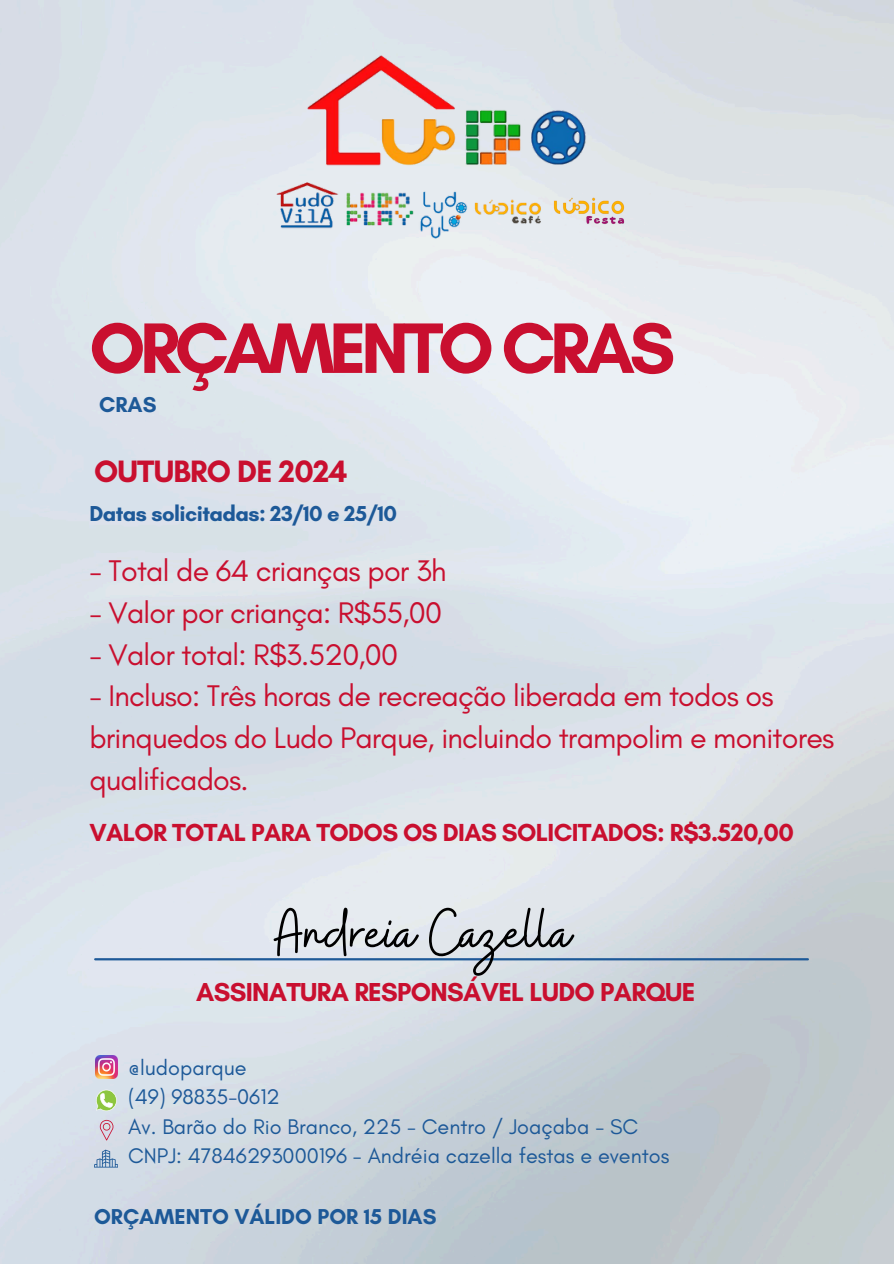
<style>
.page{position:relative;width:894px;height:1264px;background:#fff}
.page>*{position:absolute;margin:0;border:0;box-sizing:border-box;transform-origin:0 0}
.t1{font:700 72.75px "Glacial Indifference";letter-spacing:-.075em;color:#c90f2f}
.t2{font:67.35px "Buffalo";color:#000}
.t3{font:700 31.5px "Glacial Indifference";letter-spacing:-.025em;color:#c90f2f}
.t4{font:30.3px/41.7px "Glacial Indifference";letter-spacing:-.025em;color:#c90f2f}
.t5{font:700 26.4px "Glacial Indifference";letter-spacing:-.025em;color:#c90f2f}
.t6{font:700 25.2px "Glacial Indifference";letter-spacing:-.025em;color:#c90f2f}
.t7{font:700 22.05px "Glacial Indifference";letter-spacing:-.025em;color:#1d5998}
.t8{font:700 21.9px "Glacial Indifference";color:#1d5998}
.t9{font:21.6px "Glacial Indifference";color:#1d5998}
</style>
<div class="page">
<img style="left:0;top:0;width:893px;height:1263px">
<img style="left:280px;top:27px;width:333px;height:167px">
<img style="left:269px;top:178px;width:293px;height:66px">
<img style="left:553px;top:198px;width:71px;height:27px">
<hr style="left:95px;top:958px;width:712px;height:2px;background:#1d5998">
<img style="left:95px;top:1055px;width:23px;height:23px">
<svg style="left:96px;top:1089px;width:21px;height:22px"></svg>
<svg style="left:100px;top:1119px;width:13px;height:21px"></svg>
<svg style="left:94px;top:1149px;width:24px;height:18px"></svg>
<p class="t1" style="left:89px;top:304px;width:587px">ORÇAMENTO CRAS</p>
<p class="t8" style="left:99px;top:391px;width:59px">CRAS</p>
<h4 class="t3" style="left:94px;top:452px;width:255px">OUTUBRO DE 2024</h4>
<h5 class="t7" style="left:89px;top:500px;width:309px">Datas solicitadas: 23/10 e 25/10</h5>
<h2 class="t4" style="left:89px;top:550px;width:358px">- Total de 64 crianças por 3h</h2>
<h5 class="t4" style="left:89px;top:591px;width:354px">- Valor por criança: R$55,00</h5>
<h5 class="t4" style="left:89px;top:633px;width:310px">- Valor total: R$3.520,00</h5>
<h5 class="t4" style="left:89px;top:674px;width:746px">- Incluso: Três horas de recreação liberada em todos os brinquedos do Ludo Parque, incluindo trampolim e monitores qualificados.</h5>
<p class="t6" style="left:89px;top:817px;width:705px">VALOR TOTAL PARA TODOS OS DIAS SOLICITADOS: R$3.520,00</p>
<p class="t2" style="left:275px;top:888px;width:297px">Andreia Cazella</p>
<p class="t5" style="left:196px;top:975px;width:500px">ASSINATURA RESPONSÁVEL LUDO PARQUE</p>
<h6 class="t9" style="left:128px;top:1054px;width:120px">@ludoparque</h6>
<h3 class="t9" style="left:128px;top:1083px;width:153px">(49) 98835-0612</h3>
<p class="t9" style="left:128px;top:1113px;width:511px">Av. Barão do Rio Branco, 225 - Centro / Joaçaba - SC</p>
<p class="t9" style="left:128px;top:1142px;width:542px">CNPJ: 47846293000196 - Andréia cazella festas e eventos</p>
<p class="t8" style="left:94px;top:1202px;width:344px">ORÇAMENTO VÁLIDO POR 15 DIAS</p>
</div>
